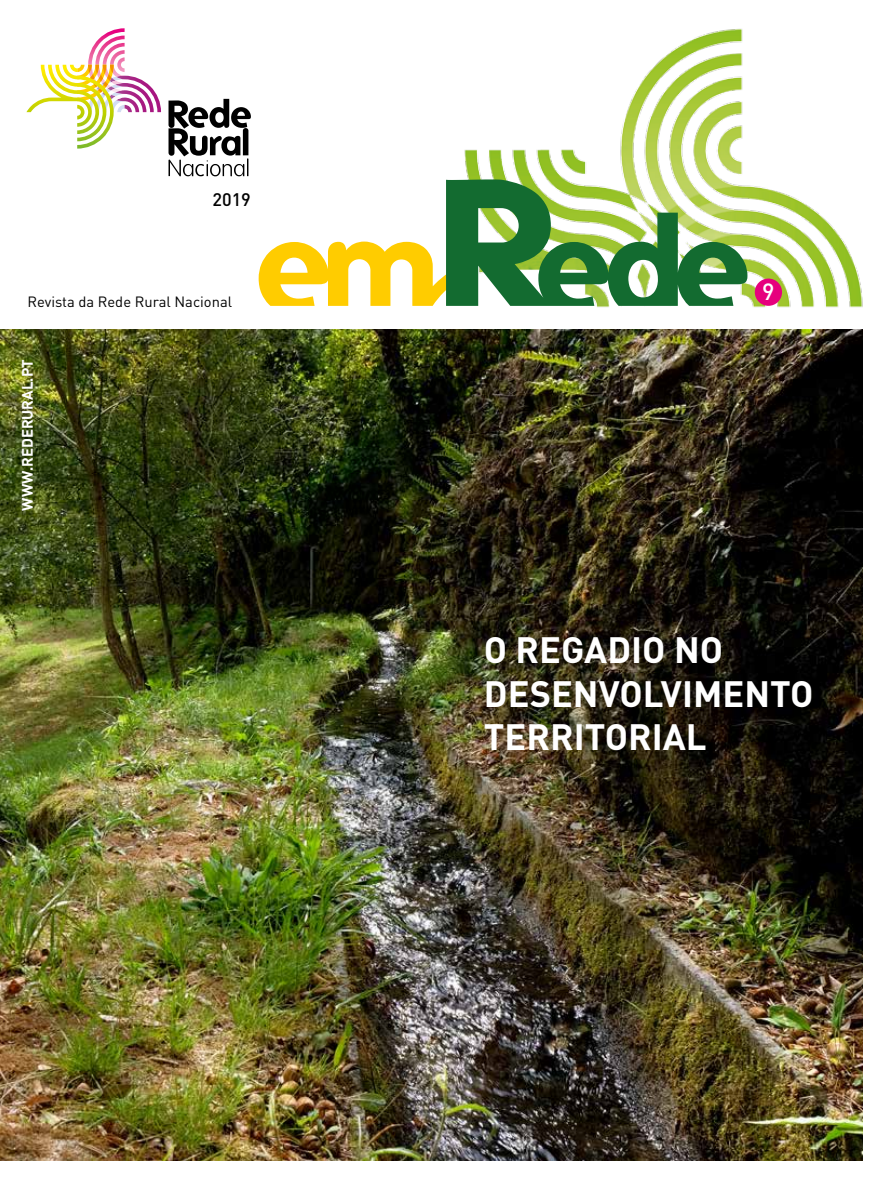
<style>
.page{position:relative;width:893px;height:1191px;background:#fff}
.page>*{position:absolute;margin:0;border:0;box-sizing:border-box;transform-origin:0 0}
.t1{font:700 36.15px/43.5px "DIN";color:#fff}
.t2{font:500 23.25px "DIN";color:#fff}
.t3{font:500 18px "DIN";color:#000}
.t4{font:700 15px "DIN";color:#fff}
.t5{font:14.7px "DIN";color:#000}
</style>
<div class="page">
<img style="left:464px;top:28px;width:399px;height:310px">
<img style="left:0;top:329px;width:862px;height:831px">
<svg style="left:169px;top:99px;width:82px;height:77px"></svg>
<svg style="left:26px;top:28px;width:135px;height:121px"></svg>
<svg style="left:259px;top:179px;width:488px;height:127px"></svg>
<div style="left:755px;top:278px;width:27px;height:28px;background:#e6007d;border-radius:50%"></div>
<p class="t3" style="left:213px;top:187px;width:40px">2019</p>
<p class="t5" style="left:28px;top:292px;width:206px">Revista da Rede Rural Nacional</p>
<p class="t4" style="left:18px;top:510px;width:153px;rotate:-90deg">WWW.REDERURAL.PT</p>
<p class="t2" style="left:762px;top:277px;width:14px">9</p>
<p class="t1" style="left:484px;top:627px;width:331px">O REGADIO NO<br>DESENVOLVIMENTO<br>TERRITORIAL</p>
</div>
